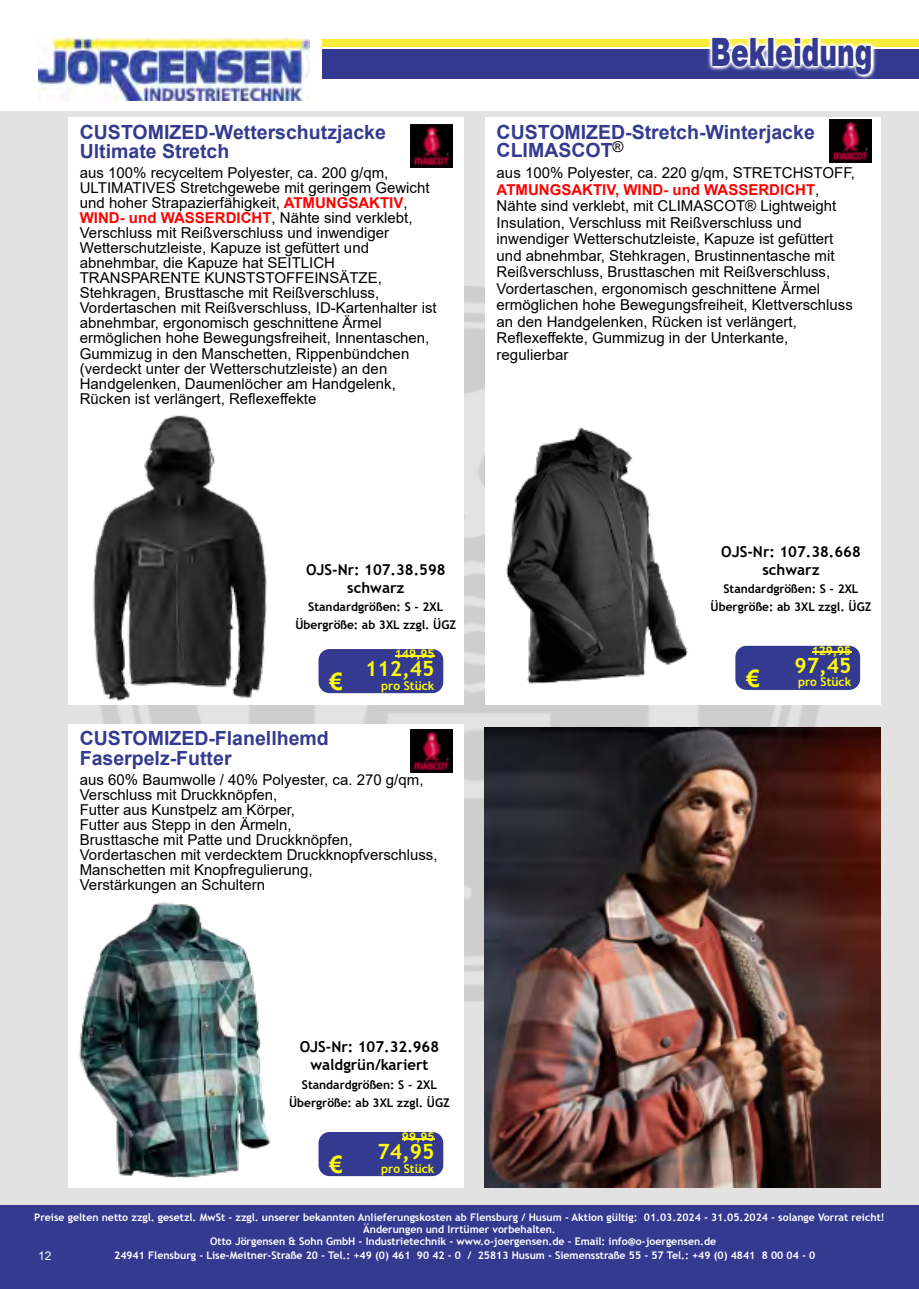
<style>
.page{position:relative;width:919px;height:1289px;background:#fff}
.page>*{position:absolute;margin:0;border:0;box-sizing:border-box;transform-origin:0 0}
.t1{font:900 39px "Arial";color:#343a90;scale:.68 1}
.t2{font:700 24px "Arial";color:#ff0}
.t3{font:700 21px "Trebuchet MS";color:#ff0}
.t4{font:700 19.5px "Arial";color:#343a90}
.t5{font:15px "Arial";color:#000}
.t6{font:700 15px "Trebuchet MS";color:#000}
.t7{font:700 15px "Arial";color:#f00}
.t8{font:700 12px "Trebuchet MS";color:#000}
.t9{font:700 12px "Trebuchet MS";color:#ff0}
.t10{font:12px "Arial";color:#fff}
.t11{font:700 10.5px "Trebuchet MS";color:#fff}
.s1{font-weight:700;color:#f00}
.s2{font-weight:400;color:#000}
</style>
<div class="page">
<div style="left:0;top:110px;width:918px;height:1178px;background:#e2e2e2"></div>
<div style="left:0;top:1205px;width:918px;height:83px;background:#343a90"></div>
<div style="left:322px;top:39px;width:596px;height:8px;background:#f9ed3a"></div>
<img style="left:39px;top:38px;width:271px;height:63px">
<div style="left:322px;top:50px;width:596px;height:29px;background:#343a90"></div>
<img style="left:100px;top:286px;width:724px;height:716px">
<img style="left:707px;top:39px;width:170px;height:40px">
<div style="left:68px;top:117px;width:396px;height:587px;background:#fff"></div>
<img style="left:91px;top:415px;width:175px;height:290px">
<img style="left:410px;top:125px;width:42px;height:43px">
<div style="left:318px;top:649px;width:125px;height:44px;background:#343a90;border-radius:11px"></div>
<hr style="left:395px;top:655px;width:39px;height:1px;background:#ff0">
<div style="left:68px;top:723px;width:396px;height:464px;background:#fff"></div>
<img style="left:410px;top:730px;width:42px;height:42px">
<img style="left:79px;top:902px;width:192px;height:276px">
<img style="left:485px;top:727px;width:395px;height:460px">
<div style="left:318px;top:1131px;width:125px;height:45px;background:#343a90;border-radius:11px"></div>
<hr style="left:402px;top:1137px;width:32px;height:2px;background:#ff0">
<div style="left:485px;top:117px;width:395px;height:587px;background:#fff"></div>
<img style="left:506px;top:427px;width:182px;height:257px">
<div style="left:735px;top:645px;width:125px;height:45px;background:#343a90;border-radius:11px"></div>
<hr style="left:811px;top:651px;width:40px;height:2px;background:#ff0">
<img style="left:829px;top:119px;width:42px;height:43px">
<p class="t4" style="left:80px;top:125px;width:307px">CUSTOMIZED-Wetterschutzjacke</p>
<p class="t4" style="left:80px;top:144px;width:151px">Ultimate Stretch</p>
<p class="t5" style="left:80px;top:167px;width:310px">aus 100% recyceltem Polyester, ca. 200 g/qm,</p>
<p class="t5" style="left:80px;top:182px;width:351px">ULTIMATIVES Stretchgewebe mit geringem Gewicht</p>
<p class="t5" style="left:80px;top:197px;width:329px">und hoher Strapazierfähigkeit, <span class="s1">ATMUNGSAKTIV</span>,</p>
<p class="t7" style="left:80px;top:212px;width:334px">WIND- und WASSERDICHT<span class="s2">, Nähte sind verklebt,</span></p>
<p class="t5" style="left:80px;top:227px;width:311px">Verschluss mit Reißverschluss und inwendiger</p>
<p class="t5" style="left:80px;top:242px;width:291px">Wetterschutzleiste, Kapuze ist gefüttert und</p>
<p class="t5" style="left:80px;top:257px;width:257px">abnehmbar, die Kapuze hat SEITLICH</p>
<p class="t5" style="left:80px;top:272px;width:303px">TRANSPARENTE KUNSTSTOFFEINSÄTZE,</p>
<p class="t5" style="left:80px;top:287px;width:301px">Stehkragen, Brusttasche mit Reißverschluss,</p>
<p class="t5" style="left:80px;top:302px;width:358px">Vordertaschen mit Reißverschluss, ID-Kartenhalter ist</p>
<p class="t5" style="left:80px;top:317px;width:303px">abnehmbar, ergonomisch geschnittene Ärmel</p>
<p class="t5" style="left:80px;top:332px;width:351px">ermöglichen hohe Bewegungsfreiheit, Innentaschen,</p>
<p class="t5" style="left:80px;top:347px;width:331px">Gummizug in den Manschetten, Rippenbündchen</p>
<p class="t5" style="left:80px;top:362px;width:309px">(verdeckt unter der Wetterschutzleiste) an den</p>
<p class="t5" style="left:80px;top:377px;width:317px">Handgelenken, Daumenlöcher am Handgelenk,</p>
<p class="t5" style="left:80px;top:392px;width:238px">Rücken ist verlängert, Reflexeffekte</p>
<p class="t1" style="left:710px;top:38px;width:240px">Bekleidung</p>
<p class="t4" style="left:496px;top:125px;width:320px">CUSTOMIZED-Stretch-Winterjacke</p>
<p class="t4" style="left:496px;top:143px;width:117px">CLIMASCOT</p>
<p class="t5" style="left:612px;top:141px;width:13px">®</p>
<p class="t5" style="left:496px;top:167px;width:360px">aus 100% Polyester, ca. 220 g/qm, STRETCHSTOFF,</p>
<p class="t7" style="left:496px;top:184px;width:324px">ATMUNGSAKTIV, WIND- und WASSERDICHT<span class="s2">,</span></p>
<p class="t5" style="left:496px;top:200px;width:341px">Nähte sind verklebt, mit CLIMASCOT® Lightweight</p>
<p class="t5" style="left:496px;top:217px;width:307px">Insulation, Verschluss mit Reißverschluss und</p>
<p class="t5" style="left:496px;top:233px;width:338px">inwendiger Wetterschutzleiste, Kapuze ist gefüttert</p>
<p class="t5" style="left:496px;top:250px;width:339px">und abnehmbar, Stehkragen, Brustinnentasche mit</p>
<p class="t5" style="left:496px;top:266px;width:335px">Reißverschluss, Brusttaschen mit Reißverschluss,</p>
<p class="t5" style="left:496px;top:283px;width:325px">Vordertaschen, ergonomisch geschnittene Ärmel</p>
<p class="t5" style="left:496px;top:299px;width:357px">ermöglichen hohe Bewegungsfreiheit, Klettverschluss</p>
<p class="t5" style="left:496px;top:316px;width:302px">an den Handgelenken, Rücken ist verlängert,</p>
<p class="t5" style="left:496px;top:332px;width:293px">Reflexeffekte, Gummizug in der Unterkante,</p>
<p class="t5" style="left:496px;top:349px;width:73px">regulierbar</p>
<p class="t6" style="left:306px;top:564px;width:141px">OJS-Nr: 107.38.598</p>
<p class="t6" style="left:347px;top:582px;width:59px">schwarz</p>
<p class="t8" style="left:308px;top:602px;width:136px">Standardgrößen: S - 2XL</p>
<p class="t8" style="left:295px;top:620px;width:162px">Übergröße: ab 3XL zzgl. ÜGZ</p>
<p class="t9" style="left:395px;top:649px;width:41px">149,95</p>
<p class="t3" style="left:365px;top:660px;width:71px">112,45</p>
<p class="t2" style="left:329px;top:672px;width:15px">€</p>
<p class="t9" style="left:381px;top:680px;width:55px">pro Stück</p>
<p class="t4" style="left:80px;top:731px;width:250px">CUSTOMIZED-Flanellhemd</p>
<p class="t4" style="left:80px;top:750px;width:153px">Faserpelz-Futter</p>
<p class="t5" style="left:80px;top:774px;width:345px">aus 60% Baumwolle / 40% Polyester, ca. 270 g/qm,</p>
<p class="t5" style="left:80px;top:789px;width:199px">Verschluss mit Druckknöpfen,</p>
<p class="t5" style="left:80px;top:804px;width:217px">Futter aus Kunstpelz am Körper,</p>
<p class="t5" style="left:80px;top:819px;width:213px">Futter aus Stepp in den Ärmeln,</p>
<p class="t5" style="left:80px;top:834px;width:274px">Brusttasche mit Patte und Druckknöpfen,</p>
<p class="t5" style="left:80px;top:849px;width:359px">Vordertaschen mit verdecktem Druckknopfverschluss,</p>
<p class="t5" style="left:80px;top:864px;width:234px">Manschetten mit Knopfregulierung,</p>
<p class="t5" style="left:80px;top:879px;width:187px">Verstärkungen an Schultern</p>
<p class="t6" style="left:721px;top:546px;width:141px">OJS-Nr: 107.38.668</p>
<p class="t6" style="left:762px;top:564px;width:59px">schwarz</p>
<p class="t8" style="left:723px;top:584px;width:136px">Standardgrößen: S - 2XL</p>
<p class="t8" style="left:710px;top:602px;width:162px">Übergröße: ab 3XL zzgl. ÜGZ</p>
<p class="t9" style="left:811px;top:646px;width:41px">129,95</p>
<p class="t3" style="left:794px;top:657px;width:58px">97,45</p>
<p class="t2" style="left:746px;top:669px;width:15px">€</p>
<p class="t9" style="left:798px;top:677px;width:55px">pro Stück</p>
<p class="t6" style="left:299px;top:1041px;width:141px">OJS-Nr: 107.32.968</p>
<p class="t6" style="left:310px;top:1059px;width:119px">waldgrün/kariert</p>
<p class="t8" style="left:302px;top:1079px;width:136px">Standardgrößen: S - 2XL</p>
<p class="t8" style="left:289px;top:1097px;width:162px">Übergröße: ab 3XL zzgl. ÜGZ</p>
<p class="t9" style="left:402px;top:1132px;width:34px">99,95</p>
<p class="t3" style="left:377px;top:1143px;width:58px">74,95</p>
<p class="t2" style="left:329px;top:1155px;width:15px">€</p>
<p class="t9" style="left:381px;top:1163px;width:55px">pro Stück</p>
<p class="t11" style="left:34px;top:1212px;width:852px">Preise gelten netto zzgl. gesetzl. MwSt - zzgl. unserer bekannten Anlieferungskosten ab Flensburg / Husum - Aktion gültig: 01.03.2024 - 31.05.2024 - solange Vorrat reicht!</p>
<p class="t11" style="left:363px;top:1224px;width:194px">Änderungen und Irrtümer vorbehalten.</p>
<p class="t11" style="left:210px;top:1236px;width:507px">Otto Jörgensen &amp; Sohn GmbH - Industrietechnik - www.o-joergensen.de - Email: info@o-joergensen.de</p>
<p class="t10" style="left:38px;top:1250px;width:15px">12</p>
<p class="t11" style="left:114px;top:1250px;width:702px">24941 Flensburg - Lise-Meitner-Straße 20 - Tel.: +49 (0) 461 90 42 - 0 / 25813 Husum - Siemensstraße 55 - 57 Tel.: +49 (0) 4841 8 00 04 - 0</p>
</div>
